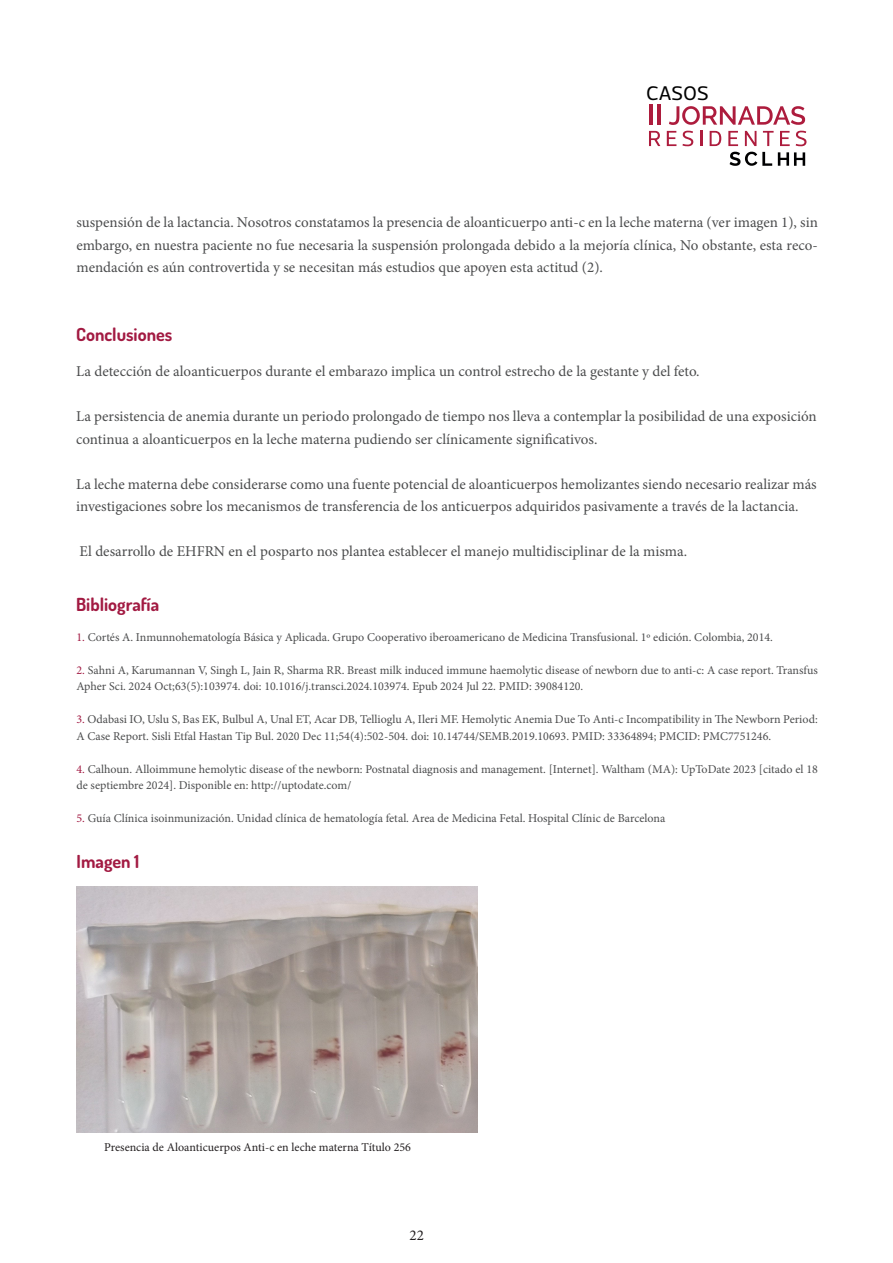
<style>
.page{position:relative;width:893px;height:1263px;background:#fff}
.page>*{position:absolute;margin:0;border:0;box-sizing:border-box;transform-origin:0 0}
.t1{font:19.95px "Acto";color:#000001}
.t2{font:18px "Dosis";color:#a21a42}
.t3{font:15px/22.5px "Minion Pro";color:#4b4c4d}
.t4{font:15px "Minion Pro";color:#231f20}
.t5{font:12px/16.5px "Minion Pro";color:#4b4c4d}
.t6{font:12px "Minion Pro";color:#231f20}
.s1{color:#a21a43}
</style>
<div class="page">
<hr style="left:650px;top:104px;width:3px;height:21px;background:#ad1c3d">
<hr style="left:657px;top:104px;width:4px;height:21px;background:#ad1c3d">
<svg style="left:669px;top:106px;width:136px;height:19px"></svg>
<svg style="left:649px;top:131px;width:11px;height:15px"></svg>
<svg style="left:667px;top:131px;width:9px;height:15px"></svg>
<svg style="left:682px;top:131px;width:11px;height:15px"></svg>
<svg style="left:700px;top:131px;width:2px;height:15px"></svg>
<svg style="left:710px;top:131px;width:11px;height:15px"></svg>
<svg style="left:728px;top:131px;width:10px;height:15px"></svg>
<svg style="left:745px;top:131px;width:11px;height:15px"></svg>
<svg style="left:763px;top:131px;width:11px;height:15px"></svg>
<svg style="left:780px;top:131px;width:10px;height:15px"></svg>
<svg style="left:796px;top:131px;width:10px;height:15px"></svg>
<svg style="left:729px;top:152px;width:43px;height:14px"></svg>
<svg style="left:778px;top:152px;width:27px;height:14px"></svg>
<img style="left:77px;top:886px;width:400px;height:246px">
<h1 class="t1" style="left:646px;top:81px;width:64px">CASOS</h1>
<p class="t3" style="left:76px;top:211px;width:743px;text-align:justify">suspensión de la lactancia. Nosotros constatamos la presencia de aloanticuerpo anti-c en la leche materna (ver imagen 1), sin embargo, en nuestra paciente no fue necesaria la suspensión prolongada debido a la mejoría clínica, No obstante, esta reco&shy;mendación es aún controvertida y se necesitan más estudios que apoyen esta actitud (2).</p>
<p class="t2" style="left:76px;top:322px;width:98px">Conclusiones</p>
<p class="t3" style="left:76px;top:360px;width:625px">La detección de aloanticuerpos durante el embarazo implica un control estrecho de la gestante y del feto.</p>
<p class="t3" style="left:76px;top:405px;width:742px">La persistencia de anemia durante un periodo prolongado de tiempo nos lleva a contemplar la posibilidad de una exposición continua a aloanticuerpos en la leche materna pudiendo ser clínicamente significativos.</p>
<p class="t3" style="left:76px;top:473px;width:742px">La leche materna debe considerarse como una fuente potencial de aloanticuerpos hemolizantes siendo necesario realizar más investigaciones sobre los mecanismos de transferencia de los anticuerpos adquiridos pasivamente a través de la lactancia.</p>
<p class="t3" style="left:80px;top:540px;width:609px">El desarrollo de EHFRN en el posparto nos plantea establecer el manejo multidisciplinar de la misma.</p>
<p class="t2" style="left:76px;top:592px;width:85px">Bibliografía</p>
<p class="t5" style="left:76px;top:628px;width:698px"><span class="s1">1.</span> Cortés A. Inmunnohematología Básica y Aplicada. Grupo Cooperativo iberoamericano de Medicina Transfusional. 1º edición. Colombia, 2014.</p>
<p class="t5" style="left:76px;top:661px;width:743px"><span class="s1">2.</span> Sahni A, Karumannan V, Singh L, Jain R, Sharma RR. Breast milk induced immune haemolytic disease of newborn due to anti-c: A case report. Transfus<br>Apher Sci. 2024 Oct;63(5):103974. doi: 10.1016/j.transci.2024.103974. Epub 2024 Jul 22. PMID: 39084120.</p>
<p class="t5" style="left:76px;top:711px;width:743px"><span class="s1">3.</span> Odabasi IO, Uslu S, Bas EK, Bulbul A, Unal ET, Acar DB, Tellioglu A, Ileri MF. Hemolytic Anemia Due To Anti-c Incompatibility in The Newborn Period:<br>A Case Report. Sisli Etfal Hastan Tip Bul. 2020 Dec 11;54(4):502-504. doi: 10.14744/SEMB.2019.10693. PMID: 33364894; PMCID: PMC7751246.</p>
<p class="t5" style="left:76px;top:760px;width:743px"><span class="s1">4.</span> Calhoun. Alloimmune hemolytic disease of the newborn: Postnatal diagnosis and management. [Internet]. Waltham (MA): UpToDate 2023 [citado el 18 de septiembre 2024]. Disponible en: http://uptodate.com/</p>
<p class="t5" style="left:76px;top:810px;width:590px"><span class="s1">5.</span> Guía Clínica isoinmunización. Unidad clínica de hematología fetal. Area de Medicina Fetal. Hospital Clínic de Barcelona</p>
<p class="t2" style="left:77px;top:849px;width:64px">Imagen 1</p>
<p class="t6" style="left:104px;top:1139px;width:308px">Presencia de Aloanticuerpos Anti-c en leche materna Título 256</p>
<p class="t4" style="left:409px;top:1225px;width:16px">22</p>
</div>
